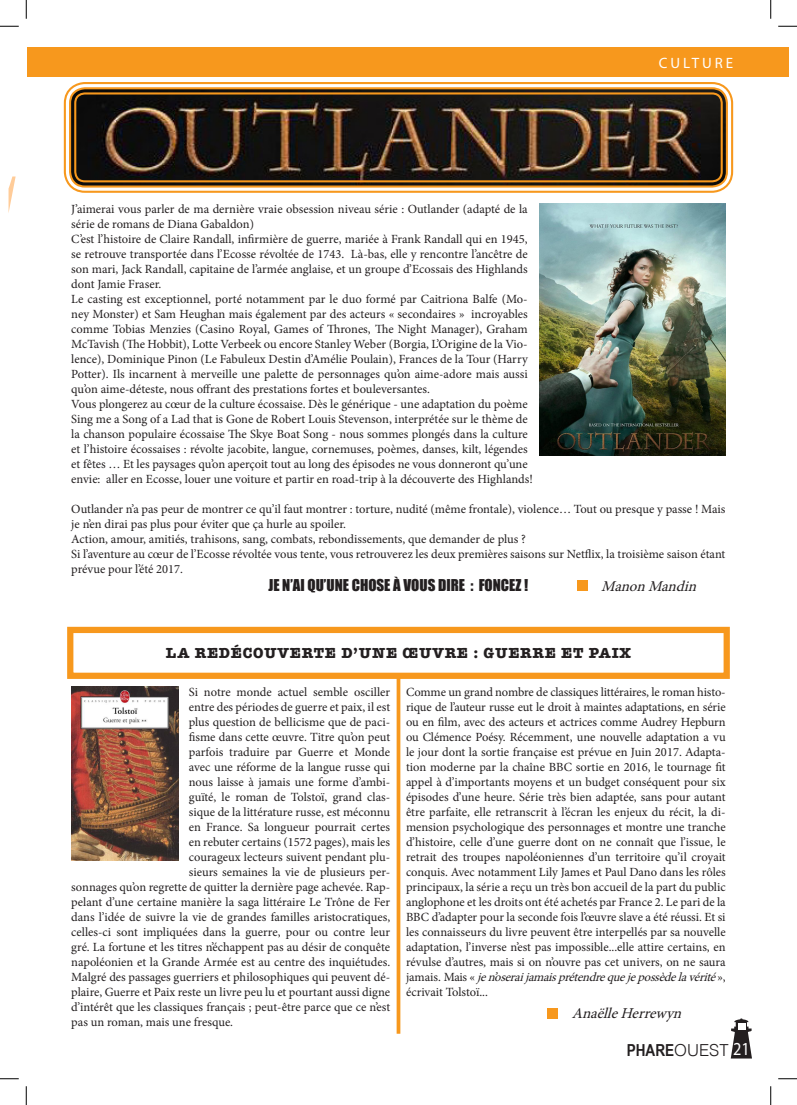
<style>
.page{position:relative;width:797px;height:1105px;background:#fff}
.page>*{position:absolute;margin:0;border:0;box-sizing:border-box;transform-origin:0 0}
.t1{font:700 16.5px "Arial Narrow";color:#231f20}
.t2{font:700 15px "American Typewriter";letter-spacing:.05em;color:#231f20}
.t3{font:15px "Impact";color:#231f20}
.t4{font:italic 15px "Minion Pro";color:#231f20}
.t5{font:15px "Myriad Pro";letter-spacing:.195em;color:#fff}
.t6{font:12.5px/15px "Minion Pro";color:#231f20}
.s1{font-style:italic}
.s2{font-family:"Helvetica";font-weight:300}
.s3{font-family:"Myriad Pro";font-weight:400;font-size:18.38px;color:#fff}
</style>
<div class="page">
<svg style="left:730px;top:1018px;width:22px;height:40px"></svg>
<div style="left:738px;top:1023px;width:7px;height:7px;background:#fff"></div>
<svg style="left:9px;top:176px;width:7px;height:34px"></svg>
<div style="left:27px;top:47px;width:761px;height:30px;background:#f7981d"></div>
<div style="left:547px;top:1008px;width:11px;height:10px;background:#f7981d"></div>
<div style="left:64px;top:82px;width:669px;height:111px;border:2px solid #f7981d;border-radius:20px"></div>
<img style="left:68px;top:86px;width:661px;height:103px">
<div style="left:74px;top:92px;width:648px;height:90px;border:2px solid #f7981d;border-radius:10px"></div>
<img style="left:539px;top:203px;width:186px;height:253px">
<div style="left:67px;top:627px;width:662px;height:52px;border:6px solid #f7981d"></div>
<img style="left:71px;top:687px;width:108px;height:173px">
<svg style="left:396px;top:676px;width:4px;height:358px"></svg>
<div style="left:577px;top:580px;width:11px;height:11px;background:#f7981d"></div>
<svg style="left:0;top:25px;width:19px;height:2px"></svg>
<svg style="left:778px;top:25px;width:19px;height:2px"></svg>
<svg style="left:0;top:1078px;width:19px;height:1px"></svg>
<svg style="left:778px;top:1078px;width:19px;height:1px"></svg>
<svg style="left:25px;top:0;width:2px;height:19px"></svg>
<svg style="left:25px;top:1086px;width:2px;height:19px"></svg>
<svg style="left:770px;top:0;width:1px;height:19px"></svg>
<svg style="left:770px;top:1086px;width:1px;height:19px"></svg>
<p class="t5" style="left:658px;top:54px;width:76px">CULTURE</p>
<p class="t6" style="left:71px;top:201px;width:463px">J’aimerai vous parler de ma dernière vraie obsession niveau série : Outlander (adapté de la série de romans de Diana Gabaldon)<br>C’est l’histoire de Claire Randall, infirmière de guerre, mariée à Frank Randall qui en 1945, se retrouve transportée dans l’Ecosse révoltée de 1743. Là-bas, elle y rencontre l’ancêtre de son mari, Jack Randall, capitaine de l’armée anglaise, et un groupe d’Ecossais des Highlands dont Jamie Fraser.<br>Le casting est exceptionnel, porté notamment par le duo formé par Caitriona Balfe (Mo&shy;ney Monster) et Sam Heughan mais également par des acteurs « secondaires » incroyables comme Tobias Menzies (Casino Royal, Games of Thrones, The Night Manager), Graham McTavish (The Hobbit), Lotte Verbeek ou encore Stanley Weber (Borgia, L’Origine de la Vio&shy;lence), Dominique Pinon (Le Fabuleux Destin d’Amélie Poulain), Frances de la Tour (Harry Potter). Ils incarnent à merveille une palette de personnages qu’on aime-adore mais aussi qu’on aime-déteste, nous offrant des prestations fortes et bouleversantes.<br>Vous plongerez au cœur de la culture écossaise. Dès le générique - une adaptation du poème Sing me a Song of a Lad that is Gone de Robert Louis Stevenson, interprétée sur le thème de la chanson populaire écossaise The Skye Boat Song - nous sommes plongés dans la culture et l’histoire écossaises : révolte jacobite, langue, cornemuses, poèmes, danses, kilt, légendes et fêtes … Et les paysages qu’on aperçoit tout au long des épisodes ne vous donneront qu’une envie: aller en Ecosse, louer une voiture et partir en road-trip à la découverte des Highlands!</p>
<p class="t6" style="left:71px;top:501px;width:655px">Outlander n’a pas peur de montrer ce qu’il faut montrer : torture, nudité (même frontale), violence… Tout ou presque y passe ! Mais je n’en dirai pas plus pour éviter que ça hurle au spoiler.<br>Action, amour, amitiés, trahisons, sang, combats, rebondissements, que demander de plus ?<br>Si l’aventure au cœur de l’Ecosse révoltée vous tente, vous retrouverez les deux premières saisons sur Netflix, la troisième saison étant prévue pour l’été 2017.</p>
<p class="t3" style="left:268px;top:573px;width:261px">JE N’AI QU’UNE CHOSE À VOUS DIRE : FONCEZ !</p>
<p class="t4" style="left:601px;top:576px;width:102px">ManonMandin</p>
<p class="t2" style="left:166px;top:640px;width:466px">LA REDÉCOUVERTE D’UNE ŒUVRE : GUERRE ET PAIX</p>
<p class="t6" style="left:189px;top:684px;width:203px">Si notre monde actuel semble osciller</p>
<p class="t6" style="left:189px;top:699px;width:203px">entre des périodes de guerre et paix, il est</p>
<p class="t6" style="left:189px;top:714px;width:203px">plus question de bellicisme que de paci-</p>
<p class="t6" style="left:189px;top:729px;width:203px">fisme dans cette œuvre. Titre qu’on peut</p>
<p class="t6" style="left:189px;top:744px;width:203px">parfois traduire par Guerre et Monde</p>
<p class="t6" style="left:189px;top:759px;width:203px">avec une réforme de la langue russe qui</p>
<p class="t6" style="left:189px;top:774px;width:203px">nous laisse à jamais une forme d’ambi-</p>
<p class="t6" style="left:189px;top:789px;width:203px">guïté, le roman de Tolstoï, grand clas-</p>
<p class="t6" style="left:189px;top:804px;width:203px">sique de la littérature russe, est méconnu</p>
<p class="t6" style="left:189px;top:819px;width:203px">en France. Sa longueur pourrait certes</p>
<p class="t6" style="left:189px;top:834px;width:203px">en rebuter certains (1572 pages), mais les</p>
<p class="t6" style="left:189px;top:849px;width:203px">courageux lecteurs suivent pendant plu-</p>
<p class="t6" style="left:189px;top:864px;width:203px">sieurs semaines la vie de plusieurs per-</p>
<p class="t6" style="left:71px;top:879px;width:320px">sonnages qu’on regrette de quitter la dernière page achevée. Rap-</p>
<p class="t6" style="left:71px;top:894px;width:320px">pelant d’une certaine manière la saga littéraire Le Trône de Fer</p>
<p class="t6" style="left:71px;top:909px;width:320px">dans l’idée de suivre la vie de grandes familles aristocratiques,</p>
<p class="t6" style="left:71px;top:924px;width:320px">celles-ci sont impliquées dans la guerre, pour ou contre leur</p>
<p class="t6" style="left:71px;top:939px;width:320px">gré. La fortune et les titres n’échappent pas au désir de conquête</p>
<p class="t6" style="left:71px;top:954px;width:320px">napoléonien et la Grande Armée est au centre des inquiétudes.</p>
<p class="t6" style="left:71px;top:969px;width:320px">Malgré des passages guerriers et philosophiques qui peuvent dé-</p>
<p class="t6" style="left:71px;top:984px;width:320px">plaire, Guerre et Paix reste un livre peu lu et pourtant aussi digne</p>
<p class="t6" style="left:71px;top:999px;width:320px">d’intérêt que les classiques français ; peut-être parce que ce n’est</p>
<p class="t6" style="left:71px;top:1014px;width:163px">pas un roman, mais une fresque.</p>
<p class="t6" style="left:406px;top:684px;width:321px;text-align:justify">Comme un grand nombre de classiques littéraires, le roman histo&shy;rique de l’auteur russe eut le droit à maintes adaptations, en série ou en film, avec des acteurs et actrices comme Audrey Hepburn ou Clémence Poésy. Récemment, une nouvelle adaptation a vu le jour dont la sortie française est prévue en Juin 2017. Adapta&shy;tion moderne par la chaîne BBC sortie en 2016, le tournage fit appel à d’importants moyens et un budget conséquent pour six épisodes d’une heure. Série très bien adaptée, sans pour autant être parfaite, elle retranscrit à l’écran les enjeux du récit, la di&shy;mension psychologique des personnages et montre une tranche d’histoire, celle d’une guerre dont on ne connaît que l’issue, le retrait des troupes napoléoniennes d’un territoire qu’il croyait conquis. Avec notamment Lily James et Paul Dano dans les rôles principaux, la série a reçu un très bon accueil de la part du public anglophone et les droits ont été achetés par France 2. Le pari de la BBC d’adapter pour la seconde fois l’œuvre slave a été réussi. Et si les connaisseurs du livre peuvent être interpellés par sa nouvelle adaptation, l’inverse n’est pas impossible...elle attire certains, en révulse d’autres, mais si on n’ouvre pas cet univers, on ne saura j a m a i s . M a i s « <span class="s1">jen’oseraijamaisprétendrequejepossèdelavérité</span>» , écrivait Tolstoï...</p>
<p class="t4" style="left:571px;top:1004px;width:116px">AnaëlleHerrewyn</p>
<h1 class="t1" style="left:626px;top:1037px;width:125px">PHARE<span class="s2">OUEST</span> <span class="s3">21</span></h1>
</div>
